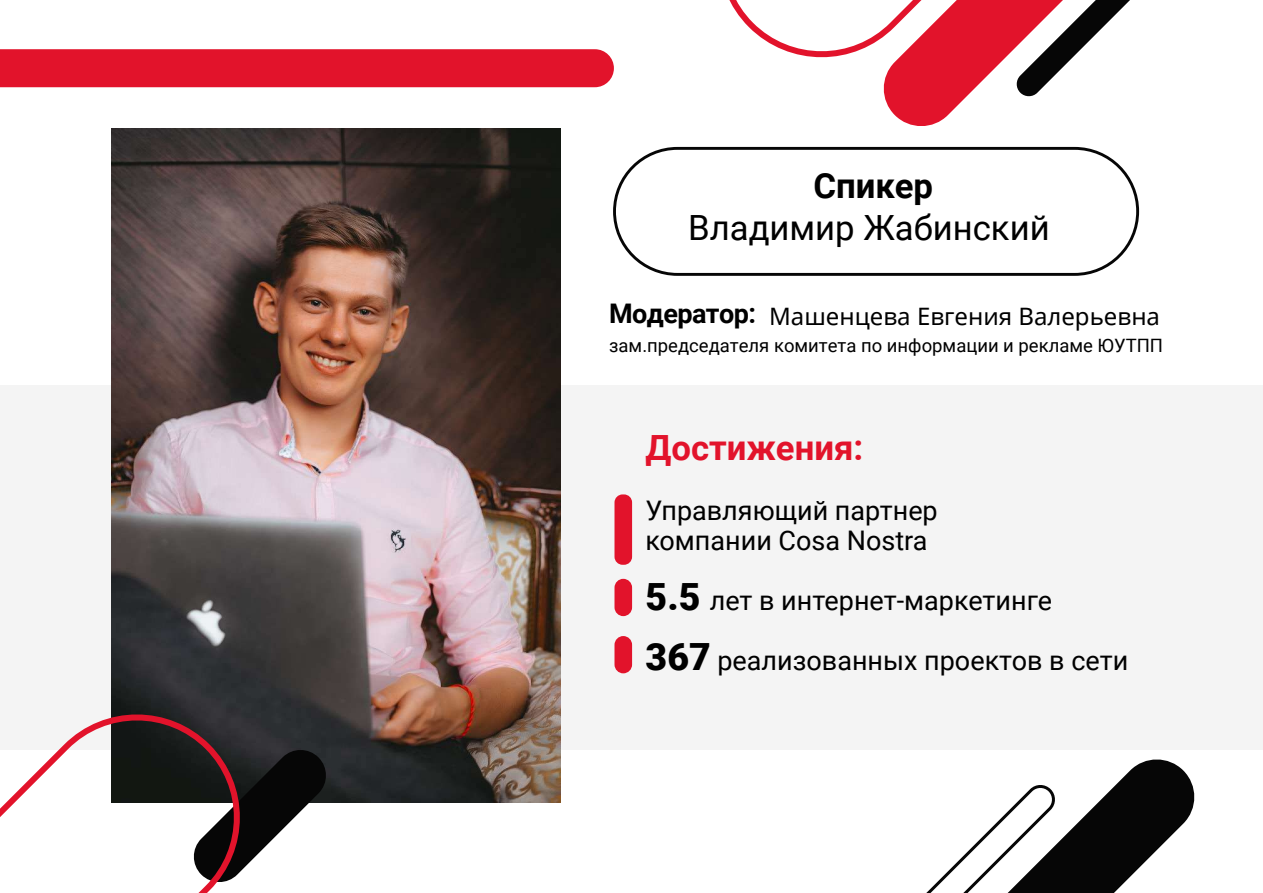
<style>
.page{position:relative;width:1263px;height:893px;background:#fff}
.page>*{position:absolute;margin:0;border:0;box-sizing:border-box;transform-origin:0 0}
.t1{font:34.8px "Roboto";color:#000}
.t2{font:700 34.8px "Roboto";color:#e2132b}
.t3{font:700 34.8px "Roboto";color:#000}
.t4{font:27px/30px "Roboto";color:#000}
.t5{font:27px "Roboto";letter-spacing:-.02em;color:#000}
.t6{font:24px "Noto Sans";color:#000}
.t7{font:18.45px "Roboto";color:#000}
.s1{font-weight:700}
.s2{font-weight:900;font-size:37.5px}
</style>
<div class="page">
<div style="left:0;top:385px;width:1263px;height:365px;background:#f4f4f4"></div>
<div style="left:614px;top:494px;width:18px;height:71px;background:#e2132b;border-radius:8px"></div>
<div style="left:614px;top:579px;width:18px;height:37px;background:#e2132b;border-radius:9px"></div>
<div style="left:614px;top:636px;width:18px;height:37px;background:#e2132b;border-radius:9px"></div>
<div style="left:0;top:49px;width:614px;height:38px;background:#e2132b"></div>
<svg style="left:1059px;top:759px;width:136px;height:134px;fill:#060606"></svg>
<svg style="left:926px;top:785px;width:133px;height:108px"></svg>
<svg style="left:729px;top:0;width:401px;height:126px"></svg>
<img style="left:111px;top:129px;width:449px;height:674px">
<svg style="left:255px;top:747px;width:73px;height:110px"></svg>
<svg style="left:0;top:708px;width:255px;height:185px"></svg>
<div style="left:613px;top:147px;width:526px;height:129px;border:3px solid #060606;border-radius:63px"></div>
<p class="t3" style="left:813px;top:161px;width:121px">Спикер</p>
<p class="t1" style="left:688px;top:203px;width:363px">Владимир Жабинский</p>
<p class="t5" style="left:609px;top:295px;width:556px"><span class="s1">Модератор:</span> Машанцева Евгения Валерьевна</p>
<p class="t7" style="left:609px;top:332px;width:555px">зам.председателя комитета по информации и рекламе ЮУТПП</p>
<p class="t6" style="left:769px;top:300px;width:392px">Машенцева Евгения Валерьевна</p>
<p class="t2" style="left:646px;top:423px;width:219px">Достижения:</p>
<p class="t4" style="left:646px;top:494px;width:294px">Управляющий партнер компании Cosa Nostra</p>
<p class="t4" style="left:646px;top:584px;width:408px"><span class="s2">5.5</span> лет в интернет-маркетинге</p>
<p class="t4" style="left:646px;top:644px;width:484px"><span class="s2">367</span> реализованных проектов в сети</p>
</div>
